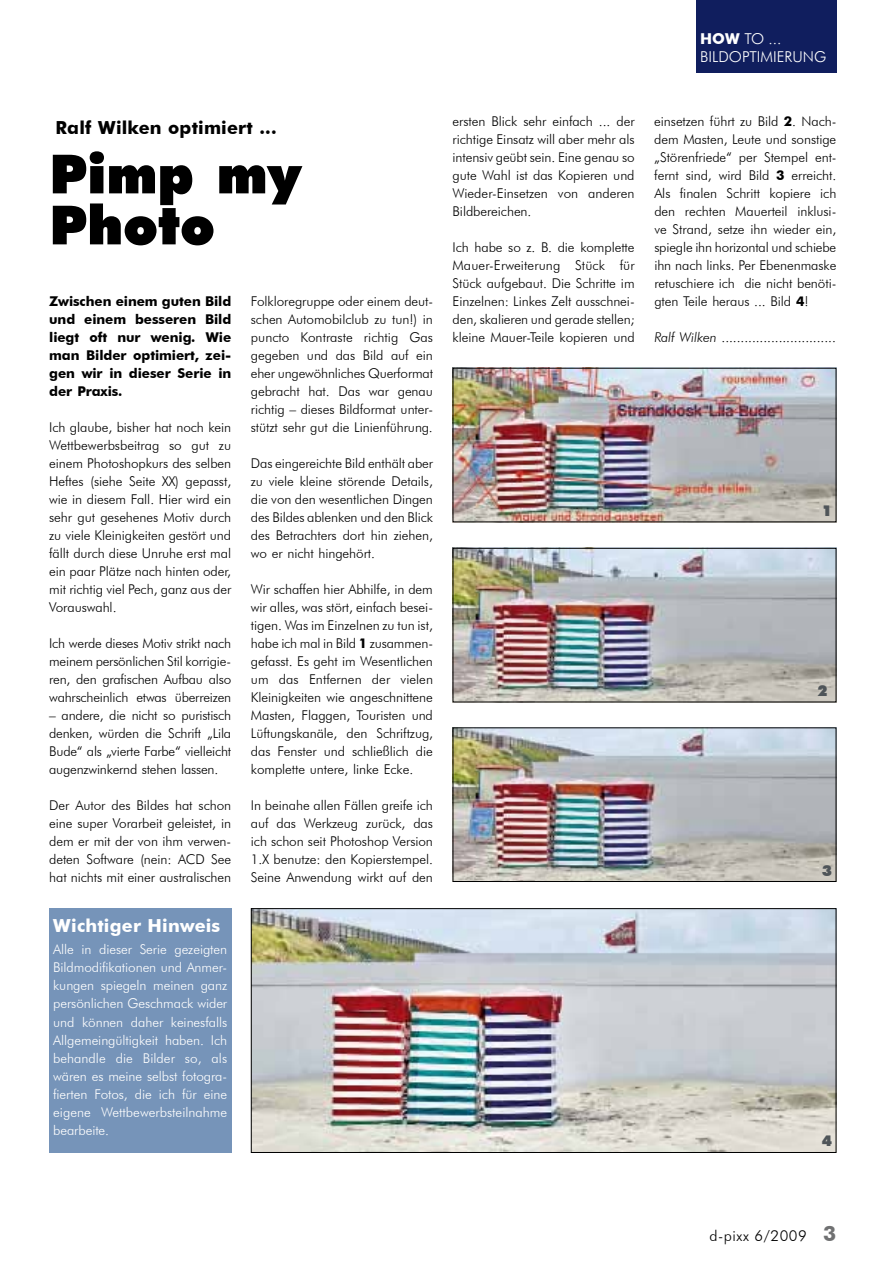
<style>
.page{position:relative;width:885px;height:1262px;background:#fff}
.page>*{position:absolute;margin:0;border:0;box-sizing:border-box;transform-origin:0 0}
.t1{font:900 54px/51px "Futura BT";letter-spacing:-.005em;color:#000}
.t2{font:700 18px "Futura BT";letter-spacing:.01em;color:#000}
.t3{font:700 18px "Futura BT";letter-spacing:.01em;color:#fff}
.t4{font:300 15px/18px "Futura BT";color:#fff}
.t5{font:300 15px "Futura BT";letter-spacing:.04em;color:#000}
.t6{font:900 15px "Futura BT";color:#4f5559}
.t7{font:300 13.5px/18px "Futura BT";letter-spacing:-.005em;color:#000;text-align:justify}
.t8{font:300 13.5px/18px "Futura BT";color:#fff;text-align:justify}
.t9{font:700 13.5px/18px "Futura BT";letter-spacing:-.005em;color:#000;text-align:justify}
.s1{font-weight:700}
.s2{font-style:italic}
.s3{font-weight:700;font-size:21px;color:#707172}
</style>
<div class="page">
<div style="left:695px;top:0;width:141px;height:72px;background:#101e5e"></div>
<img style="left:253px;top:910px;width:581px;height:240px">
<div style="left:251px;top:908px;width:585px;height:244px;border:1px solid #000"></div>
<img style="left:454px;top:729px;width:380px;height:150px">
<img style="left:454px;top:370px;width:380px;height:150px">
<img style="left:454px;top:550px;width:380px;height:150px">
<div style="left:452px;top:548px;width:384px;height:154px;border:1px solid #000"></div>
<div style="left:49px;top:908px;width:182px;height:244px;background:#7694b9"></div>
<p class="t4" style="left:700px;top:30px;width:127px"><span class="s1">HOW</span> TO ...<br>BILDOPTIMIERUNG</p>
<h2 class="t2" style="left:56px;top:117px;width:222px">Ralf Wilken optimiert ...</h2>
<h1 class="t1" style="left:49px;top:148px;width:254px">Pimp my<br>Photo</h1>
<p class="t9" style="left:49px;top:292px;width:184px">Zwischen einem guten Bild und einem besseren Bild liegt oft nur wenig. Wie man Bilder optimiert, zei&shy;gen wir in dieser Serie in der Praxis.</p>
<p class="t7" style="left:49px;top:418px;width:183px">Ich glaube, bisher hat noch kein Wettbewerbsbeitrag so gut zu einem Photoshopkurs des selben Heftes (siehe Seite XX) gepasst, wie in diesem Fall. Hier wird ein sehr gut gesehenes Motiv durch zu viele Kleinigkeiten gestört und fällt durch diese Unruhe erst mal ein paar Plätze nach hinten oder, mit richtig viel Pech, ganz aus der Vorauswahl.</p>
<p class="t7" style="left:49px;top:634px;width:183px">Ich werde dieses Motiv strikt nach meinem persönlichen Stil korrigie&shy;ren, den grafischen Aufbau also wahrscheinlich etwas überreizen</p>
<p class="t7" style="left:49px;top:706px;width:183px">– andere, die nicht so puristisch denken, würden die Schrift „Lila Bude“ als „vierte Farbe“ vielleicht augenzwinkernd stehen lassen.</p>
<p class="t7" style="left:49px;top:796px;width:183px">Der Autor des Bildes hat schon eine super Vorarbeit geleistet, in dem er mit der von ihm verwen&shy;deten Software (nein: ACD See hat nichts mit einer australischen</p>
<h2 class="t3" style="left:53px;top:914px;width:169px">Wichtiger Hinweis</h2>
<p class="t8" style="left:53px;top:940px;width:176px">Alle in dieser Serie gezeigten Bildmodifikationen und Anmer&shy;kungen spiegeln meinen ganz persönlichen Geschmack wider und können daher keinesfalls Allgemeingültigkeit haben. Ich behandle die Bilder so, als wären es meine selbst fotogra&shy;fierten Fotos, die ich für eine eigene Wettbewerbsteilnahme bearbeite.</p>
<p class="t7" style="left:251px;top:292px;width:184px">Folkloregruppe oder einem deut&shy;schen Automobilclub zu tun!) in puncto Kontraste richtig Gas gegeben und das Bild auf ein eher ungewöhnliches Querformat gebracht hat. Das war genau richtig – dieses Bildformat unter&shy;stützt sehr gut die Linienführung.</p>
<p class="t7" style="left:251px;top:454px;width:184px">Das eingereichte Bild enthält aber zu viele kleine störende Details, die von den wesentlichen Dingen des Bildes ablenken und den Blick des Betrachters dort hin ziehen, wo er nicht hingehört.</p>
<p class="t7" style="left:251px;top:580px;width:184px">Wir schaffen hier Abhilfe, in dem wir alles, was stört, einfach besei&shy;tigen. Was im Einzelnen zu tun ist, habe ich mal in Bild <span class="s1">1</span> zusammen&shy;gefasst. Es geht im Wesentlichen um das Entfernen der vielen Kleinigkeiten wie angeschnittene Masten, Flaggen, Touristen und Lüftungskanäle, den Schriftzug, das Fenster und schließlich die komplette untere, linke Ecke.</p>
<p class="t7" style="left:251px;top:796px;width:183px">In beinahe allen Fällen greife ich auf das Werkzeug zurück, das ich schon seit Photoshop Version 1.X benutze: den Kopierstempel.<br>Seine Anwendung wirkt auf den</p>
<p class="t7" style="left:452px;top:112px;width:183px">ersten Blick sehr einfach ... der richtige Einsatz will aber mehr als intensiv geübt sein. Eine genau so gute Wahl ist das Kopieren und Wieder-Einsetzen von anderen Bildbereichen.</p>
<p class="t7" style="left:452px;top:238px;width:184px">Ich habe so z. B. die komplette Mauer-Erweiterung Stück für Stück aufgebaut. Die Schritte im Einzelnen: Linkes Zelt ausschnei&shy;den, skalieren und gerade stellen; kleine Mauer-Teile kopieren und</p>
<p class="t7" style="left:654px;top:112px;width:184px">einsetzen führt zu Bild <span class="s1">2</span>. Nach&shy;dem Masten, Leute und sonstige „Störenfriede“ per Stempel ent&shy;fernt sind, wird Bild <span class="s1">3</span> erreicht.<br>Als finalen Schritt kopiere ich den rechten Mauerteil inklusi&shy;ve Strand, setze ihn wieder ein, spiegle ihn horizontal und schiebe ihn nach links. Per Ebenenmaske retuschiere ich die nicht benöti&shy;gten Teile heraus ... Bild <span class="s1">4</span>!</p>
<p class="t7" style="left:654px;top:328px;width:183px"><span class="s2">Ralf Wilken</span> ..............................</p>
<p class="t6" style="left:821px;top:501px;width:12px">1</p>
<p class="t6" style="left:817px;top:681px;width:12px">2</p>
<p class="t6" style="left:821px;top:861px;width:12px">3</p>
<p class="t6" style="left:821px;top:1131px;width:12px">4</p>
<p class="t5" style="left:709px;top:1226px;width:128px">d-pixx 6/2009 <span class="s3">3</span></p>
</div>
